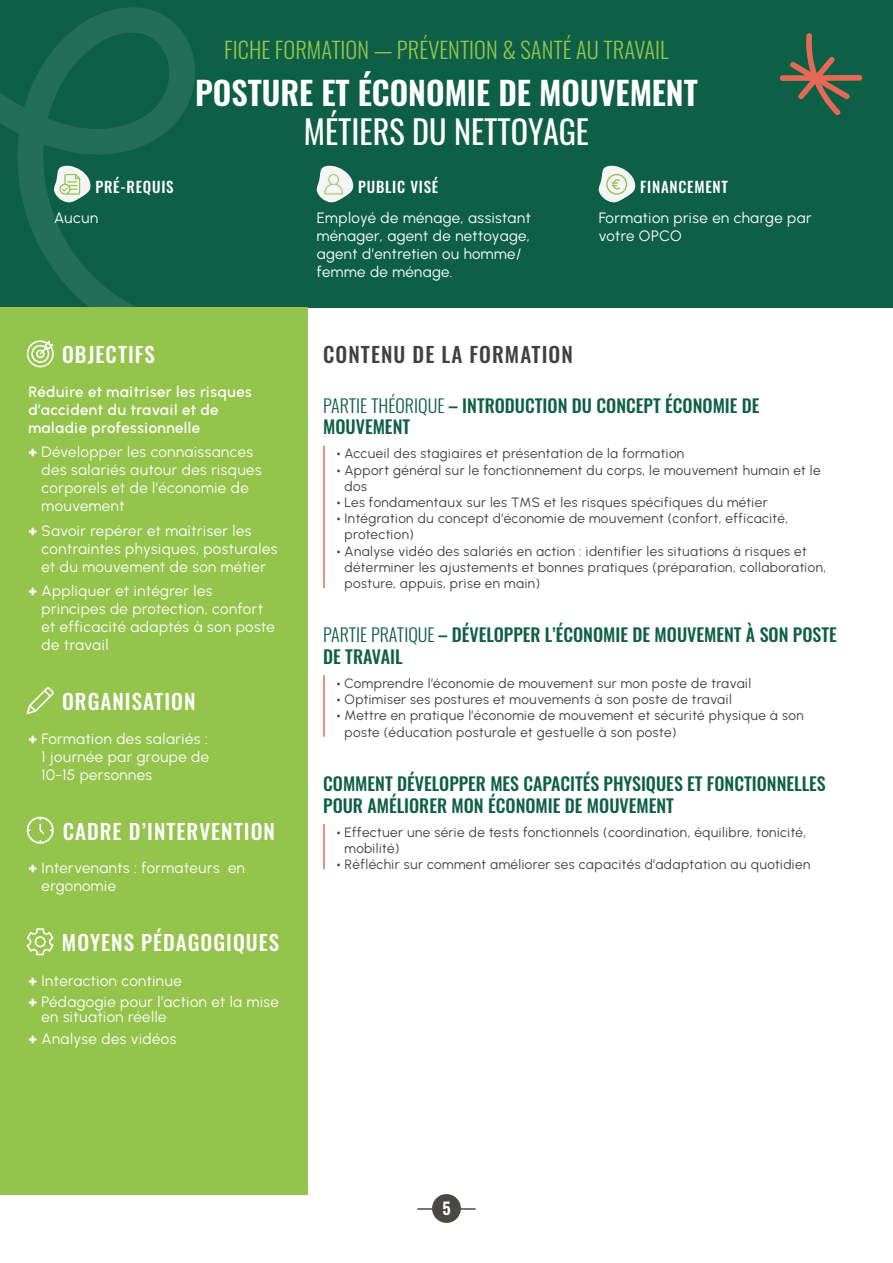
<style>
.page{position:relative;width:893px;height:1263px;background:#fff}
.page>*{position:absolute;margin:0;border:0;box-sizing:border-box;transform-origin:0 0}
.t1{font:600 32.25px "Oswald";color:#fff}
.t2{font:32.25px "Oswald";color:#fff}
.t3{font:300 22.5px "Oswald";color:#94c44c}
.t4{font:500 21px "Oswald";letter-spacing:.05em;color:#fff}
.t5{font:500 21px "Oswald";letter-spacing:.05em;color:#41423f}
.t6{font:500 18px/21.6px "Oswald";color:#0d5f46}
.t7{font:600 16.5px "Oswald";color:#fff}
.t8{font:15px/18px "Urbanist";letter-spacing:.025em;color:#fff}
.t9{font:600 15px/18px "Urbanist";letter-spacing:.03em;color:#fff}
.t10{font:500 15px "Oswald";letter-spacing:.05em;color:#fff}
.t11{font:13.5px/16.2px "Urbanist";letter-spacing:.025em;color:#41423f}
.s1{font-weight:900}
.s2{font-weight:300}
</style>
<div class="page">
<hr style="left:417px;top:1208px;width:59px;height:2px;background:#494843">
<div style="left:432px;top:1194px;width:29px;height:29px;background:#494843;border-radius:50%"></div>
<div style="left:0;top:0;width:893px;height:307px;background:#0d5f46"></div>
<svg style="left:0;top:7px;width:195px;height:300px"></svg>
<div style="left:0;top:307px;width:307px;height:888px;background:#94c44c"></div>
<svg style="left:26px;top:340px;width:28px;height:27px"></svg>
<svg style="left:27px;top:687px;width:27px;height:27px"></svg>
<svg style="left:27px;top:817px;width:27px;height:27px"></svg>
<svg style="left:27px;top:928px;width:27px;height:27px"></svg>
<svg style="left:54px;top:165px;width:37px;height:38px"></svg>
<svg style="left:317px;top:165px;width:37px;height:38px"></svg>
<svg style="left:599px;top:165px;width:37px;height:38px"></svg>
<svg style="left:780px;top:33px;width:83px;height:83px"></svg>
<hr style="left:323px;top:445px;width:2px;height:143px;background:#e46a57">
<hr style="left:323px;top:675px;width:2px;height:62px;background:#e46a57">
<hr style="left:323px;top:824px;width:2px;height:45px;background:#e46a57">
<p class="t3" style="left:224px;top:30px;width:446px">FICHE FORMATION — PRÉVENTION &amp; SANTÉ AU TRAVAIL</p>
<p class="t10" style="left:96px;top:174px;width:80px">PRÉ-REQUIS</p>
<p class="t8" style="left:54px;top:208px;width:46px">Aucun</p>
<p class="t1" style="left:195px;top:65px;width:504px">POSTURE ET ÉCONOMIE DE MOUVEMENT</p>
<p class="t2" style="left:304px;top:103px;width:287px">MÉTIERS DU NETTOYAGE</p>
<p class="t10" style="left:358px;top:174px;width:81px">PUBLIC VISÉ</p>
<p class="t8" style="left:317px;top:208px;width:216px">Employé de ménage, assistant ménager, agent de nettoyage, agent d’entretien ou homme/ femme de ménage.</p>
<p class="t10" style="left:640px;top:174px;width:89px">FINANCEMENT</p>
<p class="t8" style="left:599px;top:208px;width:215px">Formation prise en charge par votre OPCO</p>
<p class="t4" style="left:62px;top:336px;width:94px">OBJECTIFS</p>
<p class="t9" style="left:28px;top:383px;width:225px">Réduire et maîtriser les risques d’accident du travail et de maladie professionnelle</p>
<p class="t8" style="left:42px;top:443px;width:222px;text-indent:-13px"><span class="s1">+</span> Développer les connaissances des salariés autour des risques corporels et de l’économie de mouvement</p>
<p class="t8" style="left:42px;top:521px;width:237px;text-indent:-13px"><span class="s1">+</span> Savoir repérer et maîtriser les contraintes physiques, posturales et du mouvement de son métier</p>
<p class="t8" style="left:42px;top:582px;width:235px;text-indent:-13px"><span class="s1">+</span> Appliquer et intégrer les principes de protection, confort et efficacité adaptés à son poste de travail</p>
<p class="t4" style="left:62px;top:683px;width:135px">ORGANISATION</p>
<p class="t8" style="left:42px;top:729px;width:169px;text-align:justify;text-indent:-13px"><span class="s1">+</span> Formation des salariés :<br>1 journée par groupe de 10-15 personnes</p>
<p class="t4" style="left:63px;top:812px;width:214px">CADRE D’INTERVENTION</p>
<p class="t8" style="left:42px;top:859px;width:205px;text-indent:-13px"><span class="s1">+</span> Intervenants : formateurs en ergonomie</p>
<p class="t4" style="left:62px;top:924px;width:219px">MOYENS PÉDAGOGIQUES</p>
<p class="t8" style="left:28px;top:972px;width:155px"><span class="s1">+</span> Interaction continue</p>
<p class="t8" style="left:42px;top:994px;width:239px;line-height:15px;text-indent:-13px"><span class="s1">+</span> Pédagogie pour l’action et la mise en situation réelle</p>
<p class="t8" style="left:28px;top:1029px;width:149px"><span class="s1">+</span> Analyse des vidéos</p>
<p class="t5" style="left:323px;top:336px;width:251px">CONTENU DE LA FORMATION</p>
<p class="t6" style="left:323px;top:393px;width:438px"><span class="s2">PARTIE THÉORIQUE</span> – INTRODUCTION DU CONCEPT ÉCONOMIE DE<br>MOUVEMENT</p>
<p class="t11" style="left:337px;top:445px;width:349px"><span class="s1">•</span> Accueil des stagiaires et présentation de la formation</p>
<p class="t11" style="left:345px;top:462px;width:478px;text-indent:-8px"><span class="s1">•</span> Apport général sur le fonctionnement du corps, le mouvement humain et le dos</p>
<p class="t11" style="left:337px;top:494px;width:432px"><span class="s1">•</span> Les fondamentaux sur les TMS et les risques spécifiques du métier</p>
<p class="t11" style="left:345px;top:510px;width:445px;text-indent:-8px"><span class="s1">•</span> Intégration du concept d’économie de mouvement (confort, efficacité, protection)</p>
<p class="t11" style="left:345px;top:543px;width:483px;text-indent:-8px"><span class="s1">•</span> Analyse vidéo des salariés en action : identifier les situations à risques et déterminer les ajustements et bonnes pratiques (préparation, collaboration, posture, appuis, prise en main)</p>
<p class="t6" style="left:323px;top:622px;width:515px"><span class="s2">PARTIE PRATIQUE</span> – DÉVELOPPER L’ÉCONOMIE DE MOUVEMENT À SON POSTE<br>DE TRAVAIL</p>
<p class="t11" style="left:337px;top:675px;width:416px"><span class="s1">•</span> Comprendre l’économie de mouvement sur mon poste de travail</p>
<p class="t11" style="left:337px;top:691px;width:397px"><span class="s1">•</span> Optimiser ses postures et mouvements à son poste de travail</p>
<p class="t11" style="left:345px;top:707px;width:461px;text-indent:-8px"><span class="s1">•</span> Mettre en pratique l’économie de mouvement et sécurité physique à son poste (éducation posturale et gestuelle à son poste)</p>
<p class="t6" style="left:323px;top:771px;width:504px">COMMENT DÉVELOPPER MES CAPACITÉS PHYSIQUES ET FONCTIONNELLES<br>POUR AMÉLIORER MON ÉCONOMIE DE MOUVEMENT</p>
<p class="t11" style="left:345px;top:824px;width:463px;text-indent:-8px"><span class="s1">•</span> Effectuer une série de tests fonctionnels (coordination, équilibre, tonicité, mobilité)</p>
<p class="t11" style="left:337px;top:856px;width:475px"><span class="s1">•</span> Réfléchir sur comment améliorer ses capacités d’adaptation au quotidien</p>
<p class="t7" style="left:442px;top:1194px;width:10px">5</p>
</div>
